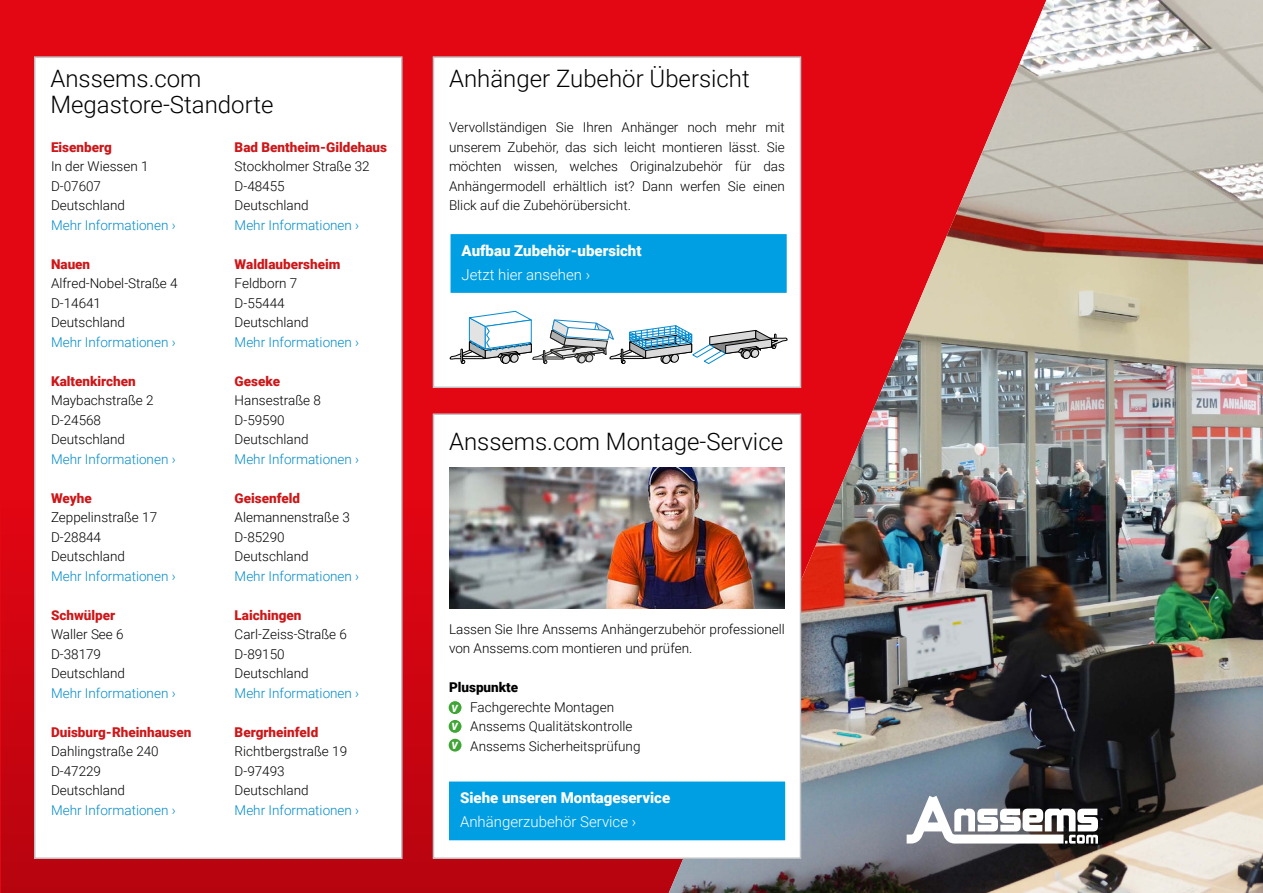
<style>
.page{position:relative;width:1263px;height:893px;background:#e30613}
.page>*{position:absolute;margin:0;border:0;box-sizing:border-box;transform-origin:0 0}
.t1{font:300 24px/25.5px "Roboto";color:#000}
.t2{font:900 15px "Roboto";color:#fff}
.t3{font:300 15px "Roboto";color:#fff}
.t4{font:300 13.5px/19.5px "Roboto";color:#000}
.t5{font:300 13.5px "Roboto";color:#008bcb}
.t6{font:900 13.5px "Roboto";color:#cd1719}
.t7{font:900 13.5px "Roboto";color:#000}
.t8{font:italic 700 13.5px/18.8px "Roboto";color:#fff;text-align:justify}
</style>
<div class="page">
<div style="left:1px;top:501px;width:1262px;height:392px;background:linear-gradient(to bottom,#e20512,#b6040f)"></div>
<hr style="left:0;top:501px;width:1px;height:392px;background:#ccd2d6">
<img style="left:669px;top:0;width:594px;height:893px">
<svg style="left:907px;top:796px;width:191px;height:48px;background:#a3a5aa"></svg>
<div style="left:433px;top:413px;width:368px;height:446px;background:#fff;border:2px solid #bfc3c6"></div>
<div style="left:34px;top:56px;width:369px;height:803px;background:#fff;border:2px solid #bfc3c6"></div>
<div style="left:448px;top:701px;width:14px;height:14px;background:#3fa535;border-radius:50%"></div>
<div style="left:447px;top:700px;width:16px;height:15px;border:1px solid #fff;border-radius:50%"></div>
<div style="left:448px;top:719px;width:14px;height:14px;background:#3fa535;border-radius:50%"></div>
<div style="left:447px;top:719px;width:16px;height:15px;border:1px solid #fff;border-radius:50%"></div>
<div style="left:448px;top:738px;width:14px;height:14px;background:#3fa535;border-radius:50%"></div>
<div style="left:447px;top:738px;width:16px;height:15px;border:1px solid #fff;border-radius:50%"></div>
<div style="left:447px;top:780px;width:340px;height:62px;background:#009fe3;border:2px solid #fff"></div>
<img style="left:449px;top:467px;width:336px;height:142px">
<div style="left:433px;top:56px;width:368px;height:332px;background:#fff;border:2px solid #bfc3c6"></div>
<div style="left:449px;top:233px;width:339px;height:61px;background:#009fe3;border:2px solid #fff"></div>
<svg style="left:449px;top:310px;width:339px;height:54px"></svg>
<h1 class="t1" style="left:50px;top:65px;width:225px">Anssems.com<br>Megastore-Standorte</h1>
<p class="t6" style="left:51px;top:138px;width:62px">Eisenberg</p>
<p class="t4" style="left:51px;top:156px;width:99px">In der Wiessen 1<br>D-07607<br>Deutschland</p>
<p class="t5" style="left:51px;top:216px;width:126px">Mehr Informationen ›</p>
<p class="t6" style="left:51px;top:255px;width:41px">Nauen</p>
<p class="t4" style="left:51px;top:273px;width:128px">Alfred-Nobel-Straße 4<br>D-14641<br>Deutschland</p>
<p class="t5" style="left:51px;top:333px;width:126px">Mehr Informationen ›</p>
<p class="t6" style="left:51px;top:372px;width:86px">Kaltenkirchen</p>
<p class="t4" style="left:51px;top:390px;width:104px">Maybachstraße 2<br>D-24568<br>Deutschland</p>
<p class="t5" style="left:51px;top:450px;width:126px">Mehr Informationen ›</p>
<p class="t6" style="left:51px;top:489px;width:42px">Weyhe</p>
<p class="t4" style="left:51px;top:507px;width:108px">Zeppelinstraße 17<br>D-28844<br>Deutschland</p>
<p class="t5" style="left:51px;top:567px;width:126px">Mehr Informationen ›</p>
<p class="t6" style="left:51px;top:606px;width:66px">Schwülper</p>
<p class="t4" style="left:51px;top:624px;width:75px">Waller See 6<br>D-38179<br>Deutschland</p>
<p class="t5" style="left:51px;top:683px;width:126px">Mehr Informationen ›</p>
<p class="t6" style="left:51px;top:722px;width:142px">Duisburg-Rheinhausen</p>
<p class="t4" style="left:51px;top:741px;width:109px">Dahlingstraße 240<br>D-47229<br>Deutschland</p>
<p class="t5" style="left:51px;top:800px;width:126px">Mehr Informationen ›</p>
<p class="t6" style="left:235px;top:138px;width:154px">Bad Bentheim-Gildehaus</p>
<p class="t4" style="left:235px;top:156px;width:137px">Stockholmer Straße 32<br>D-48455<br>Deutschland</p>
<p class="t5" style="left:235px;top:216px;width:126px">Mehr Informationen ›</p>
<p class="t6" style="left:235px;top:255px;width:107px">Waldlaubersheim</p>
<p class="t4" style="left:235px;top:273px;width:75px">Feldborn 7<br>D-55444<br>Deutschland</p>
<p class="t5" style="left:235px;top:333px;width:126px">Mehr Informationen ›</p>
<p class="t6" style="left:235px;top:372px;width:47px">Geseke</p>
<p class="t4" style="left:235px;top:390px;width:88px">Hansestraße 8<br>D-59590<br>Deutschland</p>
<p class="t5" style="left:235px;top:450px;width:126px">Mehr Informationen ›</p>
<p class="t6" style="left:235px;top:489px;width:67px">Geisenfeld</p>
<p class="t4" style="left:235px;top:507px;width:117px">Alemannenstraße 3<br>D-85290<br>Deutschland</p>
<p class="t5" style="left:235px;top:567px;width:126px">Mehr Informationen ›</p>
<p class="t6" style="left:235px;top:606px;width:68px">Laichingen</p>
<p class="t4" style="left:235px;top:624px;width:114px">Carl-Zeiss-Straße 6<br>D-89150<br>Deutschland</p>
<p class="t5" style="left:235px;top:683px;width:126px">Mehr Informationen ›</p>
<p class="t6" style="left:235px;top:722px;width:85px">Bergrheinfeld</p>
<p class="t4" style="left:235px;top:741px;width:114px">Richtbergstraße 19<br>D-97493<br>Deutschland</p>
<p class="t5" style="left:235px;top:800px;width:126px">Mehr Informationen ›</p>
<h1 class="t1" style="left:449px;top:65px;width:302px">Anhänger Zubehör Übersicht</h1>
<p class="t4" style="left:449px;top:117px;width:337px;text-align:justify">Vervollständigen Sie Ihren Anhänger noch mehr mit unserem Zubehör, das sich leicht montieren lässt. Sie möchten wissen, welches Originalzubehör für das Anhängermodell erhältlich ist? Dann werfen Sie einen Blick auf die Zubehörübersicht.</p>
<p class="t2" style="left:462px;top:240px;width:181px">Aufbau Zubehör-ubersicht</p>
<p class="t3" style="left:462px;top:264px;width:130px">Jetzt hier ansehen ›</p>
<h1 class="t1" style="left:449px;top:428px;width:336px">Anssems.com Montage-Service</h1>
<p class="t4" style="left:449px;top:619px;width:337px">Lassen Sie Ihre Anssems Anhängerzubehör professionell von Anssems.com montieren und prüfen.</p>
<p class="t7" style="left:449px;top:678px;width:71px">Pluspunkte</p>
<p class="t4" style="left:470px;top:697px;width:172px">Fachgerechte Montagen<br>Anssems Qualitätskontrolle<br>Anssems Sicherheitsprüfung</p>
<p class="t8" style="left:452px;top:697px;width:8px">v v v</p>
<p class="t2" style="left:460px;top:787px;width:212px">Siehe unseren Montageservice</p>
<p class="t3" style="left:460px;top:811px;width:178px">Anhängerzubehör Service ›</p>
</div>
